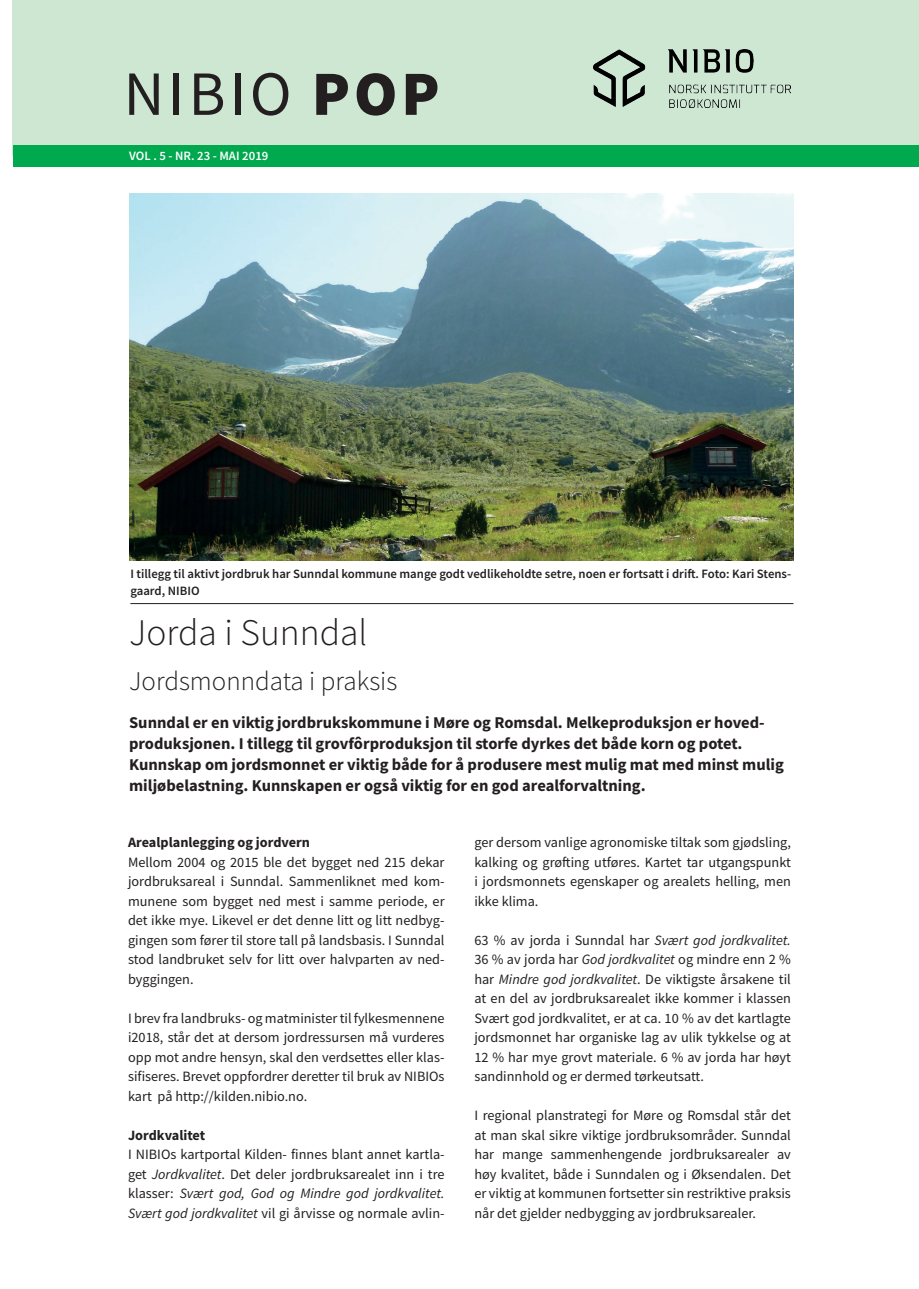
<style>
.page{position:relative;width:919px;height:1289px;background:#fff}
.page>*{position:absolute;margin:0;border:0;box-sizing:border-box;transform-origin:0 0}
.t1{font:63px "Source Sans Pro";letter-spacing:.06em;color:#231f20}
.t2{font:300 37.5px "Source Sans Pro";color:#231f20}
.t3{font:300 27px "Source Sans Pro";color:#231f20}
.t4{font:700 16.5px/21px "Source Sans Pro";color:#231f20}
.t5{font:14.25px/19.5px "Source Sans Pro";color:#231f20;text-align:justify}
.t6{font:700 14.25px "Source Sans Pro";color:#231f20}
.t7{font:600 12.75px/16.5px "Source Sans Pro";color:#231f20}
.t8{font:600 12.75px "Source Sans Pro";color:#fff}
.s1{font-weight:900}
.s2{font-style:italic}
</style>
<div class="page">
<div style="left:13px;top:0;width:905px;height:156px;background:#cee7d3"></div>
<div style="left:13px;top:145px;width:905px;height:21px;background:#00a84e"></div>
<img style="left:593px;top:50px;width:197px;height:57px">
<hr style="left:130px;top:603px;width:663px;height:1px;background:#231f20">
<img style="left:129px;top:193px;width:664px;height:367px">
<h1 class="t1" style="left:124px;top:54px;width:317px">NIBIO <span class="s1">POP</span></h1>
<p class="t8" style="left:129px;top:148px;width:141px">VOL . 5 - NR. 23 - MAI 2019</p>
<p class="t7" style="left:130px;top:565px;width:662px">I tillegg til aktivt jordbruk har Sunndal kommune mange godt vedlikeholdte setre, noen er fortsatt i drift. Foto: Kari Stens&shy;gaard, NIBIO</p>
<h2 class="t2" style="left:129px;top:609px;width:240px">Jorda i Sunndal</h2>
<h3 class="t3" style="left:129px;top:664px;width:270px">Jordsmonndata i praksis</h3>
<p class="t4" style="left:129px;top:711px;width:656px">Sunndal er en viktig jordbrukskommune i Møre og Romsdal. Melkeproduksjon er hoved&shy;produksjonen. I tillegg til grovfôrproduksjon til storfe dyrkes det både korn og potet.<br>Kunnskap om jordsmonnet er viktig både for å produsere mest mulig mat med minst mulig miljøbelastning. Kunnskapen er også viktig for en god arealforvaltning.</p>
<p class="t6" style="left:128px;top:832px;width:183px">Arealplanlegging og jordvern</p>
<p class="t5" style="left:128px;top:852px;width:318px">Mellom 2004 og 2015 ble det bygget ned 215 dekar jordbruksareal i Sunndal. Sammenliknet med kom&shy;munene som bygget ned mest i samme periode, er det ikke mye. Likevel er det denne litt og litt nedbyg&shy;gingen som fører til store tall på landsbasis. I Sunndal stod landbruket selv for litt over halvparten av ned&shy;byggingen.</p>
<p class="t5" style="left:128px;top:1008px;width:318px">I brev fra landbruks- og matminister til fylkesmennene i2018, står det at dersom jordressursen må vurderes opp mot andre hensyn, skal den verdsettes eller klas&shy;sifiseres. Brevet oppfordrer deretter til bruk av NIBIOs kart på http://kilden.nibio.no.</p>
<p class="t6" style="left:128px;top:1125px;width:79px">Jordkvalitet</p>
<p class="t5" style="left:128px;top:1144px;width:318px">I NIBIOs kartportal Kilden- finnes blant annet kartla&shy;get <span class="s2">Jordkvalitet</span>. Det deler jordbruksarealet inn i tre klasser: <span class="s2">Svært god, God og Mindre god jordkvalitet.<br>Svært god jordkvalitet</span> vil gi årvisse og normale avlin-</p>
<p class="t5" style="left:474px;top:832px;width:318px">ger dersom vanlige agronomiske tiltak som gjødsling, kalking og grøfting utføres. Kartet tar utgangspunkt i jordsmonnets egenskaper og arealets helling, men ikke klima.</p>
<p class="t5" style="left:474px;top:930px;width:318px">63 % av jorda i Sunndal har <span class="s2">Svært god jordkvalitet.<br></span>36 % av jorda har <span class="s2">God jordkvalitet</span> og mindre enn 2 % har <span class="s2">Mindre god jordkvalitet</span>. De viktigste årsakene til at en del av jordbruksarealet ikke kommer i klassen Svært god jordkvalitet, er at ca. 10 % av det kartlagte jordsmonnet har organiske lag av ulik tykkelse og at 12 % har mye grovt materiale. 6 % av jorda har høyt sandinnhold og er dermed tørkeutsatt.</p>
<p class="t5" style="left:474px;top:1105px;width:318px">I regional planstrategi for Møre og Romsdal står det at man skal sikre viktige jordbruksområder. Sunndal har mange sammenhengende jordbruksarealer av høy kvalitet, både i Sunndalen og i Øksendalen. Det er viktig at kommunen fortsetter sin restriktive praksis når det gjelder nedbygging av jordbruksarealer.</p>
</div>
